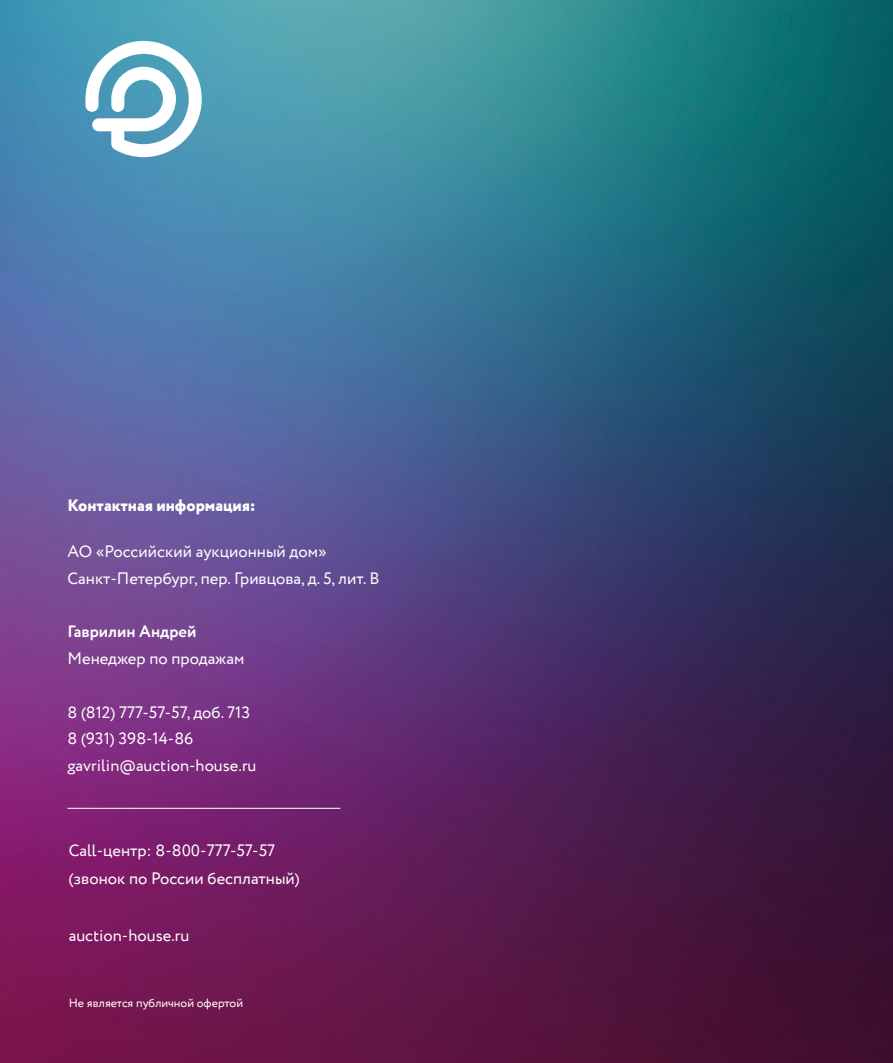
<style>
.page{position:relative;width:893px;height:1063px;background:#fff}
.page>*{position:absolute;margin:0;border:0;box-sizing:border-box;transform-origin:0 0}
.t1{font:16.5px "Circe";color:#fff}
.t2{font:800 16.5px "Circe";color:#fff}
.t3{font:700 16.5px "Circe";color:#fff}
.Sidebar_Right_Text{font:12px "Circe";color:#fff}
</style>
<div class="page">
<img style="left:0;top:0;width:893px;height:1063px">
<hr style="left:68px;top:808px;width:272px;height:1px;background:#fff">
<svg style="left:85px;top:41px;width:117px;height:116px"></svg>
<p class="t2" style="left:68px;top:494px;width:189px">Контактная информация:</p>
<p class="t1" style="left:68px;top:540px;width:261px">АО «Российский аукционный дом»</p>
<p class="t1" style="left:68px;top:567px;width:314px">Санкт-Петербург, пер. Гривцова, д. 5, лит. В</p>
<p class="t3" style="left:68px;top:621px;width:130px">Гаврилин Андрей</p>
<p class="t1" style="left:68px;top:647px;width:178px">Менеджер по продажам</p>
<p class="t1" style="left:68px;top:701px;width:184px">8 (812) 777-57-57, доб. 713</p>
<p class="t1" style="left:68px;top:728px;width:127px">8 (931) 398-14-86</p>
<p class="t1" style="left:68px;top:755px;width:191px">gavrilin@auction-house.ru</p>
<p class="t1" style="left:69px;top:839px;width:208px">Call-центр: 8-800-777-57-57</p>
<p class="t1" style="left:69px;top:868px;width:233px">(звонок по России бесплатный)</p>
<p class="t1" style="left:69px;top:924px;width:122px">auction-house.ru</p>
<p class="Sidebar_Right_Text" style="left:69px;top:995px;width:176px">Не является публичной офертой</p>
</div>
